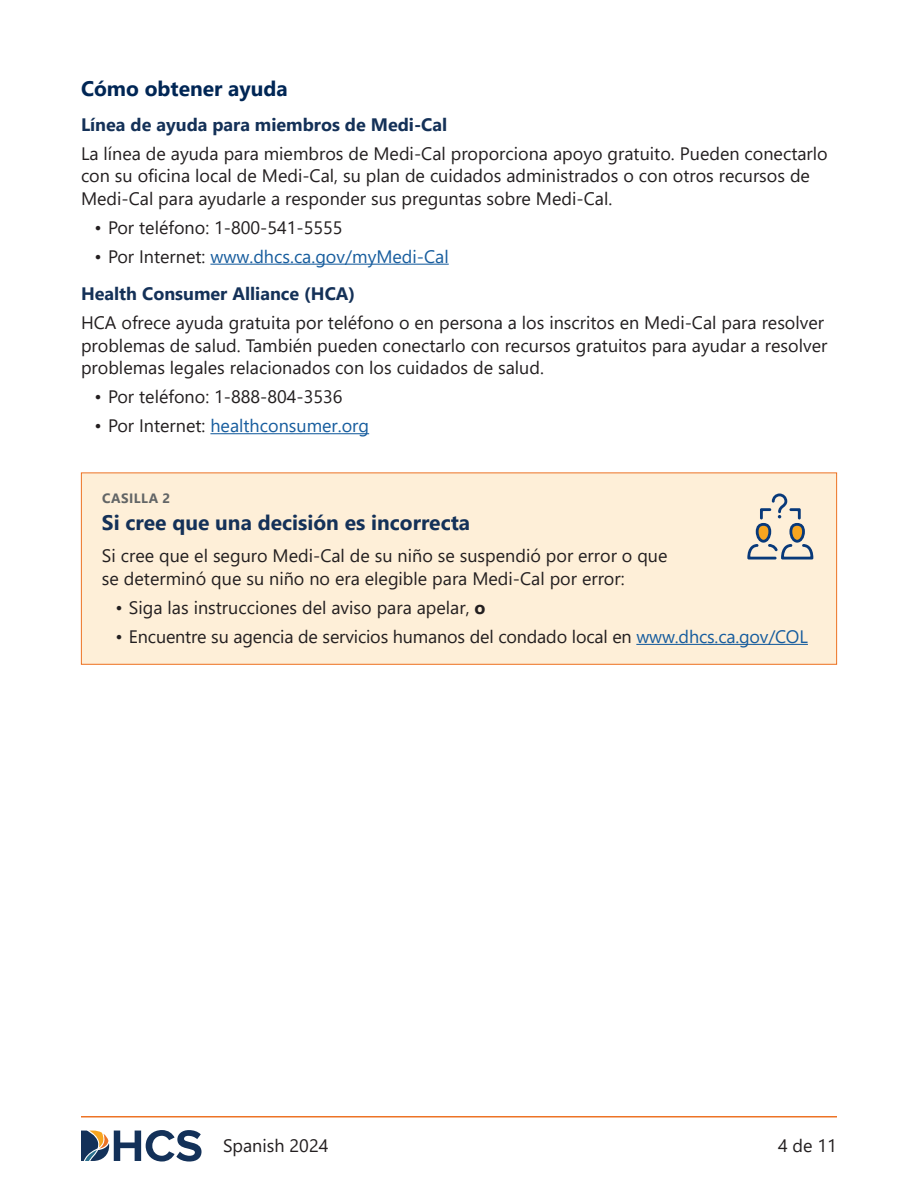
<style>
.page{position:relative;width:918px;height:1188px;background:#fff}
.page>*{position:absolute;margin:0;border:0;box-sizing:border-box;transform-origin:0 0}
.t1{font:700 21px "Segoe UI";color:#143158}
.t2{font:700 21px "Segoe UI";color:#002655}
.t3{font:18px/22.5px "Segoe UI";color:#231f20}
.t4{font:18px "Segoe UI";color:#175d9e}
.t5{font:700 18px "Segoe UI";color:#143158}
.t6{font:700 13.5px "Segoe UI";letter-spacing:.035em;color:#626566}
.s1{color:#231f20}
.s2{font-weight:700}
.s3{color:#175d9e}
</style>
<div class="page">
<hr style="left:81px;top:1116px;width:756px;height:2px;background:#ed7325">
<svg style="left:81px;top:1130px;width:121px;height:32px"></svg>
<hr style="left:210px;top:264px;width:239px;height:1px;background:#175d9e">
<hr style="left:210px;top:433px;width:159px;height:1px;background:#175d9e">
<div style="left:81px;top:473px;width:756px;height:191px;background:#feefd8"></div>
<hr style="left:636px;top:644px;width:172px;height:1px;background:#175d9e">
<div style="left:81px;top:472px;width:756px;height:193px;border:1px solid #ed7325"></div>
<svg style="left:747px;top:494px;width:66px;height:66px"></svg>
<h3 class="t2" style="left:81px;top:69px;width:208px">Cómo obtener ayuda</h3>
<h4 class="t5" style="left:81px;top:107px;width:368px">Línea de ayuda para miembros de Medi-Cal</h4>
<p class="t3" style="left:81px;top:140px;width:748px">La línea de ayuda para miembros de Medi-Cal proporciona apoyo gratuito. Pueden conectarlo con su oficina local de Medi-Cal, su plan de cuidados administrados o con otros recursos de<br>Medi-Cal para ayudarle a responder sus preguntas sobre Medi-Cal.</p>
<p class="t3" style="left:94px;top:214px;width:250px">• Por teléfono: 1-800-541-5555</p>
<p class="t4" style="left:94px;top:239px;width:356px"><span class="s1">• Por Internet:</span> www.dhcs.ca.gov/myMedi-Cal</p>
<h4 class="t5" style="left:81px;top:277px;width:276px">Health Consumer Alliance (HCA)</h4>
<p class="t3" style="left:81px;top:310px;width:748px">HCA ofrece ayuda gratuita por teléfono o en persona a los inscritos en Medi-Cal para resolver problemas de salud. También pueden conectarlo con recursos gratuitos para ayudar a resolver problemas legales relacionados con los cuidados de salud.</p>
<p class="t3" style="left:94px;top:384px;width:250px">• Por teléfono: 1-888-804-3536</p>
<p class="t4" style="left:94px;top:409px;width:276px"><span class="s1">• Por Internet:</span> healthconsumer.org</p>
<p class="t6" style="left:102px;top:486px;width:69px">CASILLA 2</p>
<h3 class="t1" style="left:102px;top:503px;width:370px">Si cree que una decisión es incorrecta</h3>
<p class="t3" style="left:102px;top:543px;width:567px">Si cree que el seguro Medi-Cal de su niño se suspendió por error o que se determinó que su niño no era elegible para Medi-Cal por error:</p>
<p class="t3" style="left:115px;top:595px;width:372px">• Siga las instrucciones del aviso para apelar, <span class="s2">o</span></p>
<p class="t3" style="left:115px;top:624px;width:694px">• Encuentre su agencia de servicios humanos del condado local en <span class="s3">www.dhcs.ca.gov/COL</span></p>
<p class="t3" style="left:223px;top:1133px;width:107px">Spanish 2024</p>
<p class="t3" style="left:778px;top:1133px;width:60px">4 de 11</p>
</div>
